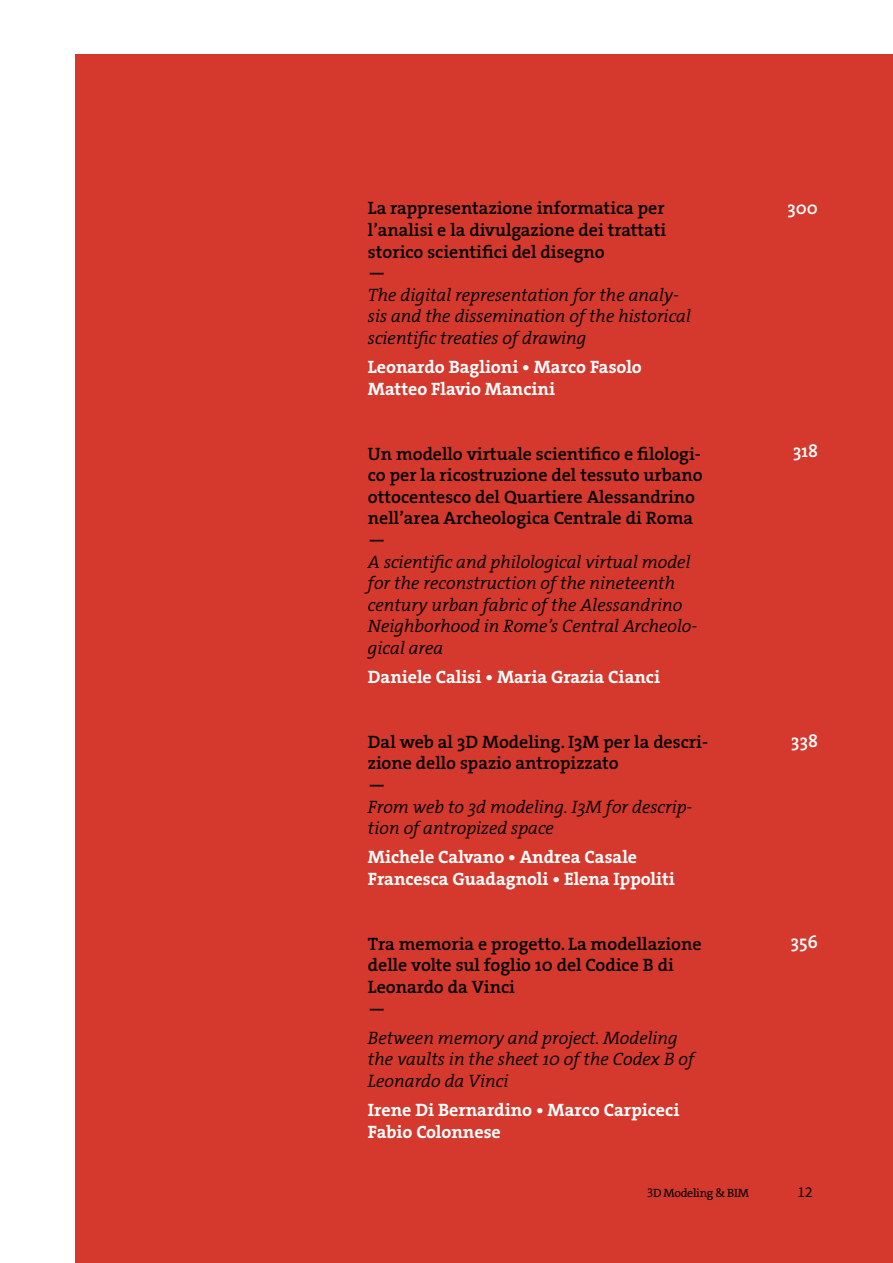
<style>
.page{position:relative;width:893px;height:1263px;background:#fff}
.page>*{position:absolute;margin:0;border:0;box-sizing:border-box;transform-origin:0 0}
.t1{font:18px/21.6px "The Serif HP4 Se Lig IT";color:#000}
.t2{font:18px/21.6px "The Serif HP6 Se Bld";color:#000}
.t3{font:18px/21.6px "The Serif HP7 Bld";color:#fff}
.t4{font:18px "The Serif HP6 Se Bld";color:#fff}
.t5{font:15px "Source Sans Pro";color:#000}
.t6{font:12px "The Serif HP5 Plain";letter-spacing:-.025em;color:#000}
</style>
<div class="page">
<div style="left:75px;top:54px;width:818px;height:1209px;background:#d5382c"></div>
<p class="t2" style="left:368px;top:198px;width:300px">La rappresentazione informatica per l’analisi e la divulgazione dei trattati storico scientifici del disegno<br>—</p>
<p class="t1" style="left:368px;top:284px;width:324px">The digital representation for the analy&shy;sis and the dissemination of the historical scientific treaties of drawing</p>
<p class="t3" style="left:368px;top:356px;width:275px">Leonardo Baglioni • Marco Fasolo<br>Matteo Flavio Mancini</p>
<p class="t2" style="left:368px;top:443px;width:336px">Un modello virtuale scientifico e filologi&shy;co per la ricostruzione del tessuto urbano ottocentesco del Quartiere Alessandrino nell’area Archeologica Centrale di Roma —</p>
<p class="t1" style="left:368px;top:551px;width:331px">A scientific and philological virtual model for the reconstruction of the nineteenth century urban fabric of the Alessandrino Neighborhood in Rome’s Central Archeolo&shy;gical area</p>
<p class="t3" style="left:368px;top:666px;width:294px">Daniele Calisi • Maria Grazia Cianci</p>
<p class="t2" style="left:368px;top:731px;width:342px">Dal web al 3D Modeling. I3M per la descri&shy;zione dello spazio antropizzato<br>—</p>
<p class="t1" style="left:368px;top:796px;width:326px">From web to 3d modeling. I3M for descrip&shy;tion of antropized space</p>
<p class="t3" style="left:368px;top:846px;width:308px">Michele Calvano • Andrea Casale<br>Francesca Guadagnoli • Elena Ippoliti</p>
<p class="t2" style="left:368px;top:933px;width:335px">Tra memoria e progetto. La modellazione delle volte sul foglio 10 del Codice B di<br>Leonardo da Vinci<br>—</p>
<p class="t1" style="left:368px;top:1027px;width:328px">Between memory and project. Modeling the vaults in the sheet 10 of the Codex B of<br>Leonardo da Vinci</p>
<p class="t3" style="left:368px;top:1099px;width:313px">Irene Di Bernardino • Marco Carpiceci<br>Fabio Colonnese</p>
<p class="t4" style="left:787px;top:197px;width:32px">300</p>
<p class="t4" style="left:793px;top:439px;width:26px">318</p>
<p class="t4" style="left:791px;top:729px;width:28px">338</p>
<p class="t4" style="left:791px;top:930px;width:29px">356</p>
<p class="t6" style="left:647px;top:1185px;width:103px"><sup>3</sup>D Modeling &amp; BIM</p>
<p class="t5" style="left:797px;top:1182px;width:17px">12</p>
</div>
